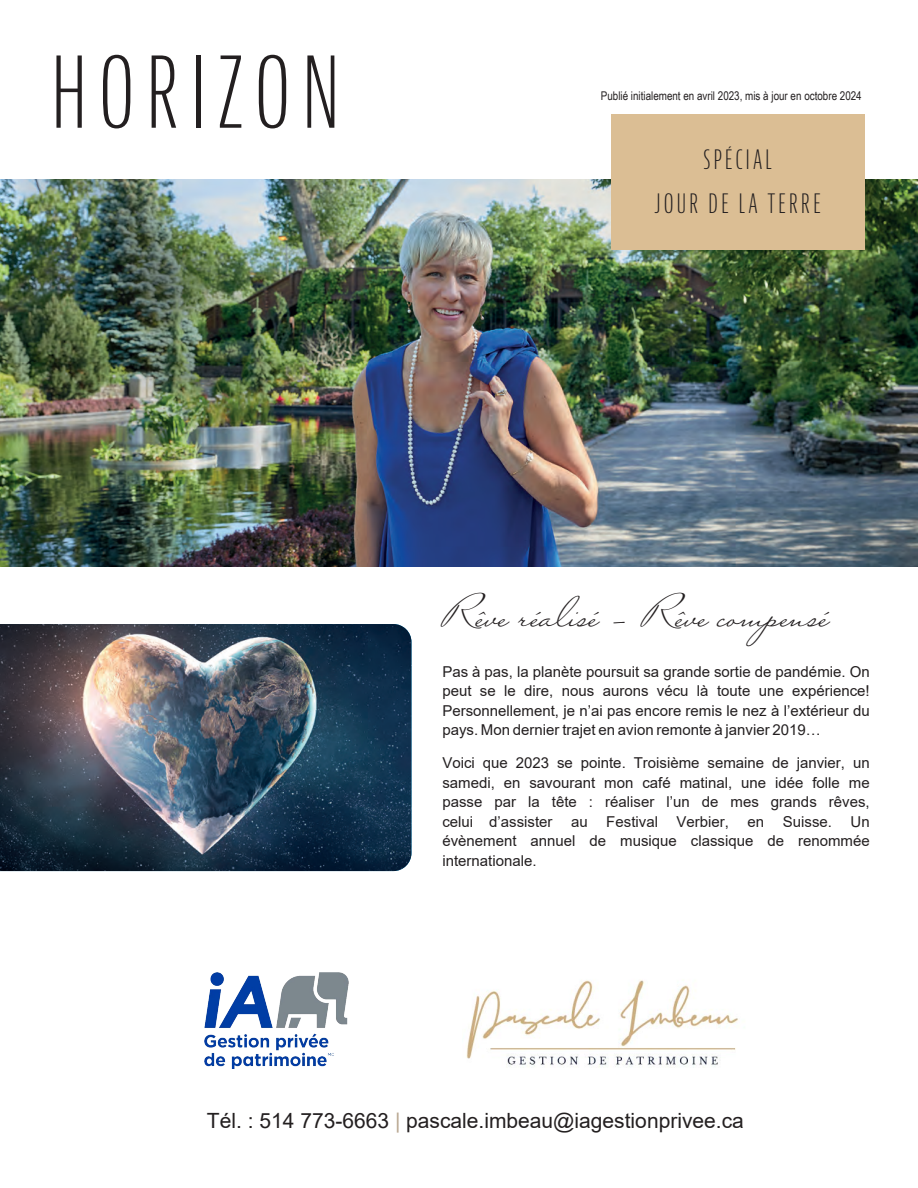
<style>
.page{position:relative;width:918px;height:1188px;background:#fff}
.page>*{position:absolute;margin:0;border:0;box-sizing:border-box;transform-origin:0 0}
.t1{font:300 extra-condensed 105px "Bernina Sans";letter-spacing:.1em;color:#231f20}
.t2{font:48px "Mr Sheffield Pro";color:#231f20}
.t3{font:300 extra-condensed 28.5px/43.3px "Bernina Sans";letter-spacing:.1em;color:#231f20;text-align:center}
.t4{font:21px "Arial";color:#231f20}
.t5{font:15px/19.5px "Arial";color:#231f20;text-align:justify}
.t6{font:12px "Arial Narrow";color:#231f20}
.s1{color:#b9a791}
</style>
<div class="page">
<img style="left:0;top:180px;width:918px;height:387px">
<div style="left:611px;top:115px;width:253px;height:134px;background:#dbbe94"></div>
<img style="left:0;top:624px;width:411px;height:247px">
<img style="left:466px;top:980px;width:273px;height:88px">
<img style="left:205px;top:973px;width:144px;height:95px">
<h1 class="t1" style="left:50px;top:31px;width:292px">HORIZON</h1>
<p class="t6" style="left:601px;top:87px;width:262px">Publié initialement en avril 2023, mis à jour en octobre 2024</p>
<h3 class="t3" style="left:655px;top:138px;width:168px">SPÉCIAL<br>JOUR DE LA TERRE</h3>
<h2 class="t2" style="left:442px;top:581px;width:390px">Rêve réalisé – Rêve compensé</h2>
<p class="t5" style="left:442px;top:662px;width:429px">Pas à pas, la planète poursuit sa grande sortie de pandémie. On peut se le dire, nous aurons vécu là toute une expérience!<br>Personnellement, je n’ai pas encore remis le nez à l’extérieur du pays. Mon dernier trajet en avion remonte à janvier 2019…</p>
<p class="t5" style="left:442px;top:753px;width:429px">Voici que 2023 se pointe. Troisième semaine de janvier, un samedi, en savourant mon café matinal, une idée folle me passe par la tête : réaliser l’un de mes grands rêves, celui d’assister au Festival Verbier, en Suisse. Un évènement annuel de musique classique de renommée internationale.</p>
<h3 class="t4" style="left:207px;top:1107px;width:538px">Tél. : 514 773-6663 <span class="s1">|</span> pascale.imbeau@iagestionprivee.ca</h3>
</div>
